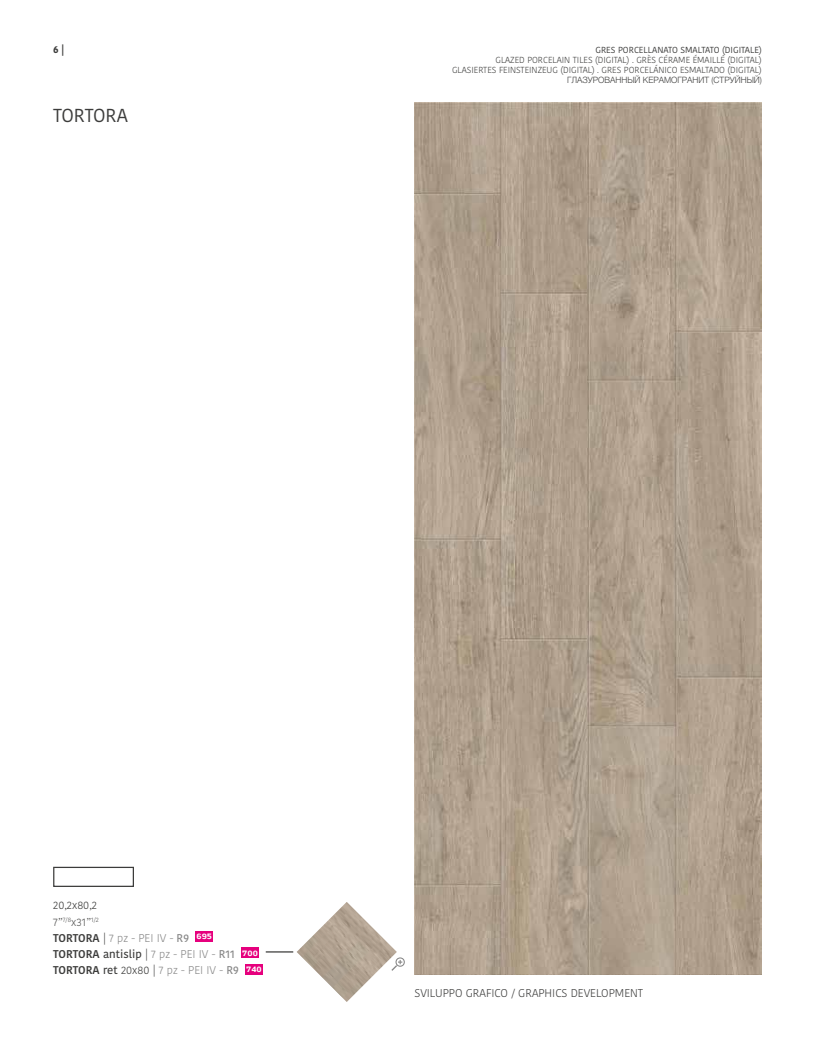
<style>
.page{position:relative;width:815px;height:1063px;background:#fff}
.page>*{position:absolute;margin:0;border:0;box-sizing:border-box;transform-origin:0 0}
.t1{font:18.75px "Kohinoor Bangla";letter-spacing:-.01em;color:#3c3c3b}
.t2{font:300 11.25px/16.2px "Kohinoor Bangla";color:#878787}
.t3{font:300 11.25px "Kohinoor Bangla";color:#3c3c3b}
.t4{font:700 10px "Kohinoor Bangla";color:#3c3c3b}
.t5{font:300 8.75px/10px "Kohinoor Bangla";color:#3c3c3b;text-align:right}
.t6{font:300 8.75px "Helvetica Neue LTCYR";color:#3c3c3b}
.t7{font:8.75px "Kohinoor Bangla";color:#3c3c3b}
.s1{color:#3c3c3b}
.s2{color:#575756}
.s3{font-weight:600;color:#3c3c3b}
.s4{font-weight:500}
.s5{font-weight:500;color:#3c3c3b}
</style>
<div class="page">
<div style="left:53px;top:867px;width:81px;height:20px;background:#fff;border:1px solid #3c3c3b"></div>
<div style="left:195px;top:931px;width:18px;height:11px;background:#e6007d"></div>
<div style="left:241px;top:948px;width:18px;height:10px;background:#e6007d"></div>
<div style="left:245px;top:964px;width:18px;height:10px;background:#e6007d"></div>
<img style="left:415px;top:103px;width:347px;height:871px">
<svg style="left:397px;top:957px;width:8px;height:10px"></svg>
<hr style="left:266px;top:951px;width:27px;height:2px;background:#3c3c3b">
<img style="left:297px;top:902px;width:100px;height:100px">
<p class="t4" style="left:53px;top:41px;width:13px">6 |</p>
<h1 class="t1" style="left:53px;top:101px;width:76px">TORTORA</h1>
<p class="t7" style="left:595px;top:43px;width:168px">GRES PORCELLANATO SMALTATO (DIGITALE)</p>
<p class="t5" style="left:452px;top:55px;width:311px">GLAZED PORCELAIN TILES (DIGITAL) . GRÈS CÉRAME ÉMAILLÉ (DIGITAL)<br>GLASIERTES FEINSTEINZEUG (DIGITAL) . GRES PORCELÁNICO ESMALTADO (DIGITAL)</p>
<p class="t6" style="left:567px;top:75px;width:196px">ГЛАЗУРОВАННЫЙ КЕРАМОГРАНИТ (СТРУЙНЫЙ)</p>
<p class="t2" style="left:53px;top:897px;width:210px"><span class="s1">20,2x80,2<br></span><span class="s2">7”</span><sup>7/8</sup><span class="s2">x31”</span><sup>1/2<br></sup><span class="s3">TORTORA</span> <span class="s1">|</span> 7 pz - PEI IV - <span class="s4">R9</span> <sup>695<br></sup><span class="s3">TORTORA</span> <span class="s5">antislip</span> <span class="s1">|</span> 7 pz - PEI IV - <span class="s4">R11</span> <sup>700<br></sup><span class="s3">TORTORA</span> <span class="s5">ret</span> <span class="s1">20x80 |</span> 7 pz - PEI IV - <span class="s4">R9</span> <sup>740</sup></p>
<p class="t3" style="left:415px;top:985px;width:230px">SVILUPPO GRAFICO / GRAPHICS DEVELOPMENT</p>
</div>
